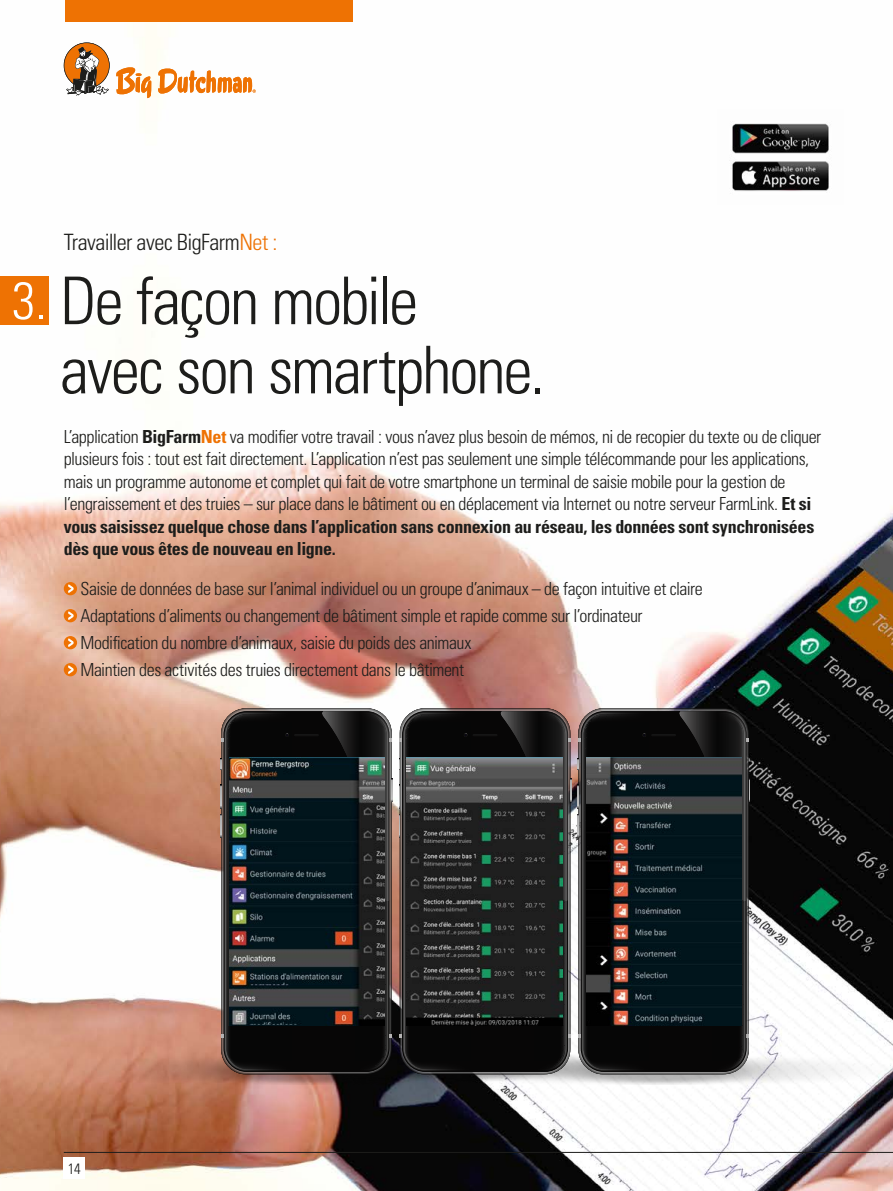
<style>
.page{position:relative;width:893px;height:1191px;background:#fff}
.page>*{position:absolute;margin:0;border:0;box-sizing:border-box;transform-origin:0 0}
.t1{font:300 condensed 65.85px/69.2px "Univers LT Std";letter-spacing:-.035em;color:#1d1d1b}
.t2{font:300 condensed 52.35px "Univers LT Std";color:#fff}
.t3{font:300 condensed 22.5px "Univers LT Std";letter-spacing:-.025em;color:#1d1d1b}
.t4{font:300 condensed 18px/22.5px "Univers LT Std";letter-spacing:-.025em;color:#1d1d1b}
.t5{font:300 condensed 15px "Univers LT Std";color:#1d1d1b}
.t6{font:15px "Univers LTCYR 47 Light Cond";color:#1d1d1b}
.s1{color:#ee7203}
.s2{font-weight:700}
.s3{font-weight:700;color:#ee7203}
</style>
<div class="page">
<img style="left:0;top:21px;width:893px;height:1170px">
<hr style="left:64px;top:1152px;width:829px;height:1px;background:#1d1d1b">
<svg style="left:116px;top:67px;width:35px;height:31px"></svg>
<svg style="left:158px;top:68px;width:98px;height:26px"></svg>
<svg style="left:64px;top:43px;width:46px;height:53px"></svg>
<div style="left:65px;top:0;width:288px;height:21px;background:#ee7203"></div>
<img style="left:42px;top:1054px;width:353px;height:31px">
<img style="left:204px;top:1051px;width:374px;height:30px">
<img style="left:395px;top:1054px;width:497px;height:31px">
<svg style="left:402px;top:1025px;width:166px;height:47px;background:#0b0a0a"></svg>
<svg style="left:399px;top:711px;width:172px;height:314px;background:#2b2928"></svg>
<svg style="left:578px;top:1034px;width:3px;height:4px"></svg>
<svg style="left:581px;top:1025px;width:166px;height:47px;background:#0d0d0d"></svg>
<svg style="left:578px;top:711px;width:172px;height:314px;background:#252525"></svg>
<svg style="left:220px;top:785px;width:1px;height:23px"></svg>
<svg style="left:220px;top:814px;width:1px;height:23px"></svg>
<svg style="left:389px;top:1034px;width:3px;height:4px"></svg>
<svg style="left:223px;top:711px;width:166px;height:361px;background:#171515"></svg>
<svg style="left:229px;top:711px;width:164px;height:314px;background:#202020"></svg>
<img style="left:230px;top:758px;width:154px;height:267px">
<img style="left:586px;top:757px;width:155px;height:268px">
<img style="left:407px;top:757px;width:156px;height:268px">
<img style="left:718px;top:110px;width:126px;height:94px">
<div style="left:64px;top:582px;width:13px;height:13px;background:#ee7203;border-radius:50%"></div>
<svg style="left:68px;top:584px;width:6px;height:9px"></svg>
<div style="left:64px;top:609px;width:13px;height:13px;background:#ee7203;border-radius:50%"></div>
<svg style="left:68px;top:611px;width:6px;height:9px"></svg>
<div style="left:64px;top:636px;width:13px;height:13px;background:#ee7203;border-radius:50%"></div>
<svg style="left:68px;top:638px;width:6px;height:9px"></svg>
<div style="left:64px;top:663px;width:13px;height:13px;background:#ee7203;border-radius:50%"></div>
<svg style="left:68px;top:665px;width:6px;height:9px"></svg>
<div style="left:0;top:276px;width:48px;height:48px;background:#ee7203"></div>
<img style="left:892px;top:1054px;width:1px;height:31px">
<div style="left:64px;top:1157px;width:21px;height:21px;background:#fff"></div>
<h2 class="t2" style="left:12px;top:269px;width:36px">3.</h2>
<p class="t3" style="left:64px;top:229px;width:215px">Travailler avec BigFarm<span class="s1">Net :</span></p>
<h1 class="t1" style="left:60px;top:266px;width:486px">De façon mobile<br>avec son smartphone.</h1>
<p class="t4" style="left:64px;top:425px;width:759px">L’application <span class="s2">BigFarm</span><span class="s3">Net</span> va modifier votre travail : vous n’avez plus besoin de mémos, ni de recopier du texte ou de cliquer plusieurs fois : tout est fait directement. L’application n’est pas seulement une simple télécommande pour les applications, mais un programme autonome et complet qui fait de votre smartphone un terminal de saisie mobile pour la gestion de l’engraissement et des truies – sur place dans le bâtiment ou en déplacement via Internet ou notre serveur FarmLink. <span class="s2">Et si vous saisissez quelque chose dans l’application sans connexion au réseau, les données sont synchronisées dès que vous êtes de nouveau en ligne.</span></p>
<p class="t4" style="left:80px;top:575px;width:624px;line-height:27px">Saisie de données de base sur l’animal individuel ou un groupe d’animaux – de façon intuitive et claire Adaptations d’aliments ou changement de bâtiment simple et rapide comme sur l’ordinateur Modification du nombre d’animaux, saisie du poids des animaux<br>Maintien des activités des truies directement dans le bâtiment</p>
<p class="t5" style="left:64px;top:1155px;width:15px">14</p>
<p class="t6" style="left:68px;top:1158px;width:14px">14</p>
</div>
